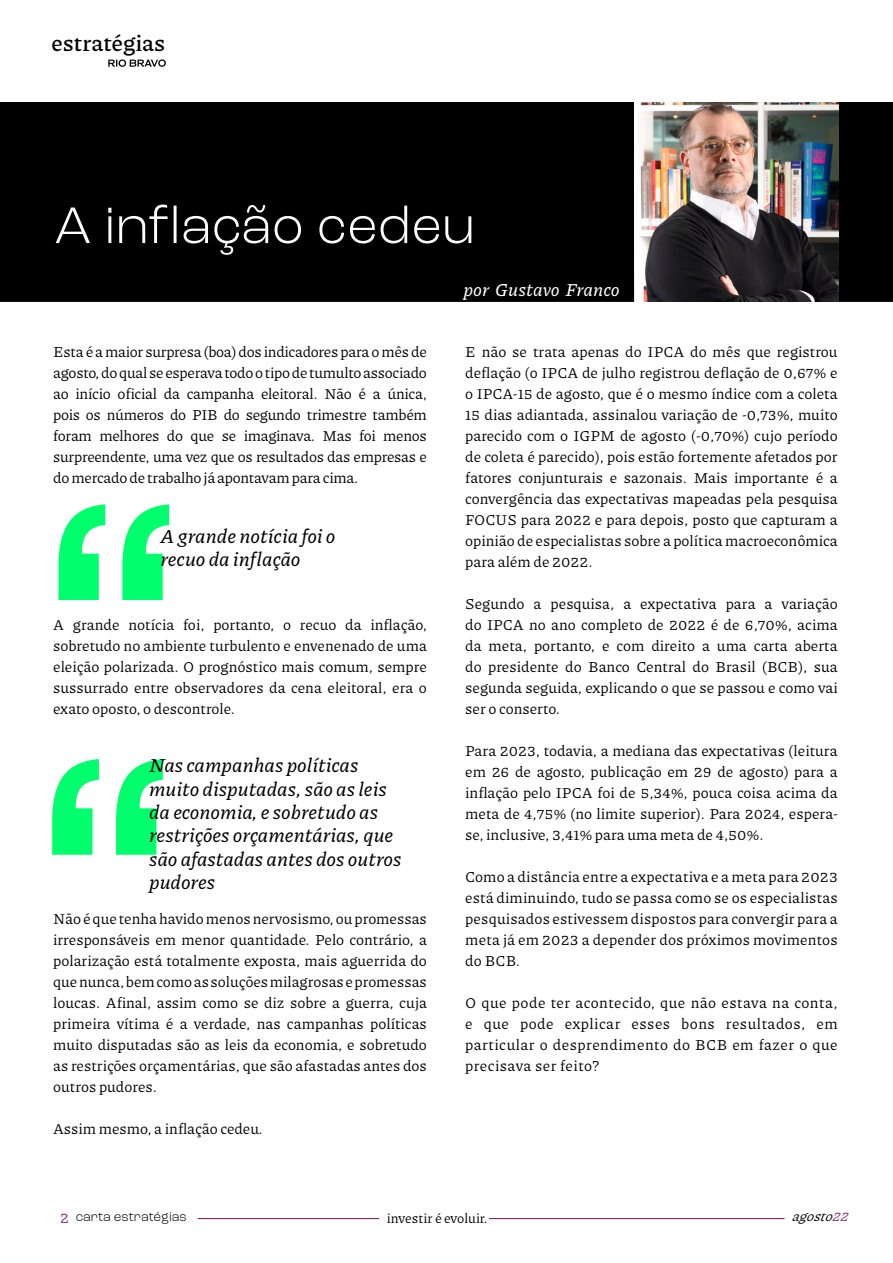
<style>
.page{position:relative;width:893px;height:1263px;background:#fff}
.page>*{position:absolute;margin:0;border:0;box-sizing:border-box;transform-origin:0 0}
.t1{font:300 54px "Roc Grotesk";color:#fff}
.t2{font:600 22.5px "Piazzolla";color:#000}
.t3{font:italic 500 19.5px/23.4px "Piazzolla";color:#000}
.t4{font:italic 500 18px "Piazzolla";color:#fff}
.t5{font:15px/21px "Piazzolla";color:#000;text-align:justify}
.t6{font:15px "Piazzolla";color:#802670}
.t7{font:13.5px "Piazzolla";color:#000}
.t8{font:300 13.5px "Roc Grotesk";color:#000}
.t9{font:italic 13.5px "Piazzolla";color:#000}
.s1{color:#802670}
</style>
<div class="page">
<svg style="left:108px;top:59px;width:58px;height:8px"></svg>
<hr style="left:198px;top:1218px;width:181px;height:1px;background:#802670">
<hr style="left:489px;top:1218px;width:295px;height:1px;background:#802670">
<div style="left:0;top:102px;width:893px;height:200px;background:#000"></div>
<img style="left:634px;top:102px;width:205px;height:200px">
<svg style="left:52px;top:759px;width:111px;height:96px"></svg>
<svg style="left:58px;top:504px;width:111px;height:96px"></svg>
<h2 class="t2" style="left:51px;top:30px;width:115px">estratégias</h2>
<p class="t1" style="left:54px;top:193px;width:423px">A inflação cedeu</p>
<p class="t4" style="left:463px;top:279px;width:158px">por Gustavo Franco</p>
<p class="t5" style="left:53px;top:341px;width:375px">Esta é a maior surpresa (boa) dos indicadores para o mês de agosto, do qual se esperava todo o tipo de tumulto associado ao início oficial da campanha eleitoral. Não é a única, pois os números do PIB do segundo trimestre também foram melhores do que se imaginava. Mas foi menos surpreendente, uma vez que os resultados das empresas e do mercado de trabalho já apontavam para cima.</p>
<p class="t3" style="left:161px;top:524px;width:176px">A grande notícia foi o recuo da inflação</p>
<p class="t5" style="left:53px;top:614px;width:375px">A grande notícia foi, portanto, o recuo da inflação, sobretudo no ambiente turbulento e envenenado de uma eleição polarizada. O prognóstico mais comum, sempre sussurrado entre observadores da cena eleitoral, era o exato oposto, o descontrole.</p>
<h3 class="t3" style="left:149px;top:753px;width:254px">Nas campanhas políticas muito disputadas, são as leis da economia, e sobretudo as restrições orçamentárias, que são afastadas antes dos outros pudores</h3>
<p class="t5" style="left:53px;top:908px;width:375px">Não é que tenha havido menos nervosismo, ou promessas irresponsáveis em menor quantidade. Pelo contrário, a polarização está totalmente exposta, mais aguerrida do que nunca, bem como as soluções milagrosas e promessas loucas. Afinal, assim como se diz sobre a guerra, cuja primeira vítima é a verdade, nas campanhas políticas muito disputadas são as leis da economia, e sobretudo as restrições orçamentárias, que são afastadas antes dos outros pudores.</p>
<p class="t5" style="left:53px;top:1118px;width:211px">Assim mesmo, a inflação cedeu.</p>
<p class="t5" style="left:465px;top:341px;width:374px">E não se trata apenas do IPCA do mês que registrou deflação (o IPCA de julho registrou deflação de 0,67% e o IPCA-15 de agosto, que é o mesmo índice com a coleta 15 dias adiantada, assinalou variação de -0,73%, muito parecido com o IGPM de agosto (-0,70%) cujo período de coleta é parecido), pois estão fortemente afetados por fatores conjunturais e sazonais. Mais importante é a convergência das expectativas mapeadas pela pesquisa FOCUS para 2022 e para depois, posto que capturam a opinião de especialistas sobre a política macroeconômica para além de 2022.</p>
<p class="t5" style="left:465px;top:593px;width:374px">Segundo a pesquisa, a expectativa para a variação do IPCA no ano completo de 2022 é de 6,70%, acima da meta, portanto, e com direito a uma carta aberta do presidente do Banco Central do Brasil (BCB), sua segunda seguida, explicando o que se passou e como vai ser o conserto.</p>
<p class="t5" style="left:465px;top:740px;width:374px">Para 2023, todavia, a mediana das expectativas (leitura em 26 de agosto, publicação em 29 de agosto) para a inflação pelo IPCA foi de 5,34%, pouca coisa acima da meta de 4,75% (no limite superior). Para 2024, espera&shy;se, inclusive, 3,41% para uma meta de 4,50%.</p>
<p class="t5" style="left:465px;top:866px;width:374px">Como a distância entre a expectativa e a meta para 2023 está diminuindo, tudo se passa como se os especialistas pesquisados estivessem dispostos para convergir para a meta já em 2023 a depender dos próximos movimentos do BCB.</p>
<p class="t5" style="left:465px;top:992px;width:374px">O que pode ter acontecido, que não estava na conta, e que pode explicar esses bons resultados, em particular o desprendimento do BCB em fazer o que precisava ser feito?</p>
<p class="t6" style="left:60px;top:1209px;width:10px">2</p>
<p class="t8" style="left:76px;top:1208px;width:113px">carta estratégias</p>
<p class="t7" style="left:387px;top:1210px;width:102px">investir é evoluir.</p>
<p class="t9" style="left:791px;top:1208px;width:63px">agosto<span class="s1">22</span></p>
</div>
